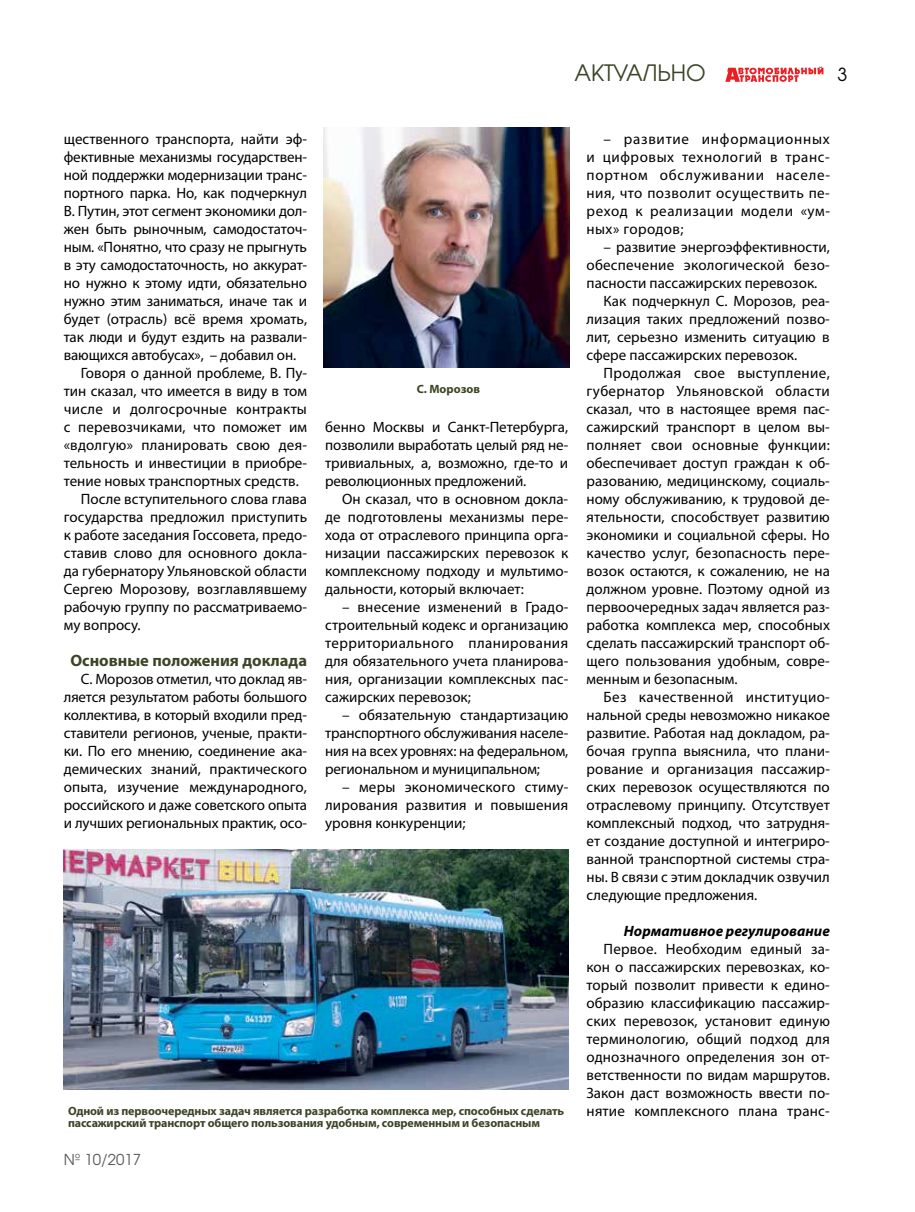
<style>
.page{position:relative;width:915px;height:1212px;background:#fff}
.page>*{position:absolute;margin:0;border:0;box-sizing:border-box;transform-origin:0 0}
.t1{font:22.5px "AG Avalanche C";color:#3c4427}
.t2{font:18px "AG Avalanche C";color:#000}
.t3{font:700 16.5px "Myriad Pro";color:#3c4427}
.t4{font:15px/18px "Myriad Pro";color:#000;text-align:justify}
.t5{font:15px "Myriad Pro";letter-spacing:.025em;color:#000}
.t6{font:15px "Myriad Pro";letter-spacing:.02em;color:#000}
.t7{font:italic 700 15px "Myriad Pro";color:#000}
.t8{font:15px "AG Avalanche C";color:#58595b}
.t9{font:700 12px/12px "Myriad Pro";letter-spacing:-.01em;color:#3c4427}
</style>
<div class="page">
<svg style="left:725px;top:66px;width:98px;height:16px"></svg>
<img style="left:323px;top:128px;width:246px;height:240px">
<img style="left:64px;top:849px;width:504px;height:240px">
<h1 class="t1" style="left:574px;top:59px;width:133px">АКТУАЛЬНО</h1>
<p class="t2" style="left:837px;top:63px;width:11px">3</p>
<p class="t4" style="left:64px;top:130px;width:244px">щественного транспорта, найти эф-</p>
<p class="t4" style="left:64px;top:148px;width:244px">фективные механизмы государствен-</p>
<p class="t4" style="left:64px;top:166px;width:244px">ной поддержки модернизации транс-</p>
<p class="t4" style="left:64px;top:184px;width:244px">портного парка. Но, как подчеркнул</p>
<p class="t4" style="left:64px;top:202px;width:244px">В. Путин, этот сегмент экономики дол-</p>
<p class="t4" style="left:64px;top:220px;width:244px">жен быть рыночным, самодостаточ-</p>
<p class="t4" style="left:64px;top:238px;width:245px">ным. «Понятно, что сразу не прыгнуть</p>
<p class="t4" style="left:64px;top:256px;width:244px">в эту самодостаточность, но аккурат-</p>
<p class="t4" style="left:64px;top:274px;width:245px">но нужно к этому идти, обязательно</p>
<p class="t4" style="left:64px;top:292px;width:245px">нужно этим заниматься, иначе так и</p>
<p class="t4" style="left:64px;top:310px;width:245px">будет (отрасль) всё время хромать,</p>
<p class="t4" style="left:64px;top:328px;width:244px">так люди и будут ездить на развали-</p>
<p class="t4" style="left:64px;top:346px;width:234px">вающихся автобусах», – добавил он.</p>
<p class="t4" style="left:81px;top:364px;width:227px">Говоря о данной проблеме, В. Пу-</p>
<p class="t4" style="left:64px;top:382px;width:244px">тин сказал, что имеется в виду в том</p>
<p class="t4" style="left:64px;top:400px;width:244px">числе и долгосрочные контракты</p>
<p class="t4" style="left:64px;top:418px;width:245px">с перевозчиками, что поможет им</p>
<p class="t4" style="left:64px;top:436px;width:244px">«вдолгую» планировать свою дея-</p>
<p class="t4" style="left:64px;top:454px;width:244px">тельность и инвестиции в приобре-</p>
<p class="t4" style="left:64px;top:472px;width:236px">тение новых транспортных средств.</p>
<p class="t4" style="left:81px;top:490px;width:228px">После вступительного слова глава</p>
<p class="t4" style="left:64px;top:508px;width:245px">государства предложил приступить</p>
<p class="t4" style="left:64px;top:526px;width:244px">к работе заседания Госсовета, предо-</p>
<p class="t4" style="left:64px;top:544px;width:244px">ставив слово для основного докла-</p>
<p class="t4" style="left:64px;top:562px;width:244px">да губернатору Ульяновской области</p>
<p class="t4" style="left:64px;top:580px;width:244px">Сергею Морозову, возглавлявшему</p>
<p class="t4" style="left:64px;top:598px;width:245px">рабочую группу по рассматриваемо-</p>
<p class="t4" style="left:64px;top:616px;width:78px">му вопросу.</p>
<p class="t3" style="left:70px;top:650px;width:238px">Основные положения доклада</p>
<p class="t4" style="left:64px;top:670px;width:245px;text-indent:17px">С. Морозов отметил, что доклад яв&shy;ляется результатом работы большого коллектива, в который входили пред&shy;ставители регионов, ученые, практи&shy;ки. По его мнению, соединение ака&shy;демических знаний, практического опыта, изучение международного, российского и даже советского опыта и лучших региональных практик, осо-</p>
<p class="t9" style="left:416px;top:383px;width:65px">С. Морозов</p>
<p class="t4" style="left:325px;top:418px;width:244px">бенно Москвы и Санкт-Петербурга, позволили выработать целый ряд не&shy;тривиальных, а, возможно, где-то и революционных предложений.</p>
<p class="t4" style="left:325px;top:490px;width:245px;text-indent:17px">Он сказал, что в основном докла&shy;де подготовлены механизмы пере&shy;хода от отраслевого принципа орга&shy;низации пассажирских перевозок к комплексному подходу и мультимо&shy;дальности, который включает:</p>
<p class="t4" style="left:325px;top:598px;width:245px;text-indent:17px">– внесение изменений в Градо&shy;строительный кодекс и организацию территориального планирования для обязательного учета планирова&shy;ния, организации комплексных пас&shy;сажирских перевозок;</p>
<p class="t4" style="left:325px;top:706px;width:244px;text-indent:17px">– обязательную стандартизацию транспортного обслуживания населе&shy;ния на всех уровнях: на федеральном, региональном и муниципальном;</p>
<p class="t4" style="left:325px;top:778px;width:244px;text-indent:17px">– меры экономического стиму&shy;лирования развития и повышения уровня конкуренции;</p>
<p class="t9" style="left:68px;top:1104px;width:497px">Одной из первоочередных задач является разработка комплекса мер, способных сделать пассажирский транспорт общего пользования удобным, современным и безопасным</p>
<p class="t8" style="left:64px;top:1150px;width:79px">№ 10/2017</p>
<p class="t4" style="left:586px;top:130px;width:245px;text-indent:17px">– развитие информационных и цифровых технологий в транс&shy;портном обслуживании населе&shy;ния, что позволит осуществить пе&shy;реход к реализации модели «ум&shy;ных» городов;</p>
<p class="t4" style="left:603px;top:238px;width:228px">– развитие энергоэффективности,</p>
<p class="t4" style="left:586px;top:256px;width:245px">обеспечение экологической безо-</p>
<p class="t4" style="left:586px;top:274px;width:232px">пасности пассажирских перевозок.</p>
<p class="t4" style="left:603px;top:292px;width:228px">Как подчеркнул С. Морозов, реа-</p>
<p class="t4" style="left:586px;top:310px;width:245px">лизация таких предложений позво-</p>
<p class="t4" style="left:586px;top:328px;width:245px">лит, серьезно изменить ситуацию в</p>
<p class="t4" style="left:586px;top:346px;width:212px">сфере пассажирских перевозок.</p>
<p class="t5" style="left:603px;top:364px;width:228px">Продолжая свое выступление,</p>
<p class="t6" style="left:586px;top:382px;width:245px">губернатор Ульяновской области</p>
<p class="t4" style="left:586px;top:400px;width:245px">сказал, что в настоящее время пас-</p>
<p class="t4" style="left:586px;top:418px;width:245px">сажирский транспорт в целом вы-</p>
<p class="t4" style="left:586px;top:436px;width:245px">полняет свои основные функции:</p>
<p class="t4" style="left:586px;top:454px;width:245px">обеспечивает доступ граждан к об-</p>
<p class="t4" style="left:586px;top:472px;width:245px">разованию, медицинскому, социаль-</p>
<p class="t4" style="left:586px;top:490px;width:245px">ному обслуживанию, к трудовой де-</p>
<p class="t4" style="left:586px;top:508px;width:245px">ятельности, способствует развитию</p>
<p class="t4" style="left:586px;top:526px;width:245px">экономики и социальной сферы. Но</p>
<p class="t4" style="left:586px;top:544px;width:245px">качество услуг, безопасность пере-</p>
<p class="t4" style="left:586px;top:562px;width:245px">возок остаются, к сожалению, не на</p>
<p class="t4" style="left:586px;top:580px;width:245px">должном уровне. Поэтому одной из</p>
<p class="t4" style="left:586px;top:598px;width:245px">первоочередных задач является раз-</p>
<p class="t4" style="left:586px;top:616px;width:245px">работка комплекса мер, способных</p>
<p class="t4" style="left:586px;top:634px;width:245px">сделать пассажирский транспорт об-</p>
<p class="t4" style="left:586px;top:652px;width:244px">щего пользования удобным, совре-</p>
<p class="t4" style="left:586px;top:670px;width:152px">менным и безопасным.</p>
<p class="t5" style="left:603px;top:688px;width:228px">Без качественной институцио-</p>
<p class="t4" style="left:586px;top:706px;width:245px">нальной среды невозможно никакое</p>
<p class="t4" style="left:586px;top:724px;width:245px">развитие. Работая над докладом, ра-</p>
<p class="t4" style="left:586px;top:742px;width:245px">бочая группа выяснила, что плани-</p>
<p class="t4" style="left:586px;top:760px;width:245px">рование и организация пассажир-</p>
<p class="t4" style="left:586px;top:778px;width:245px">ских перевозок осуществляются по</p>
<p class="t4" style="left:586px;top:796px;width:245px">отраслевому принципу. Отсутствует</p>
<p class="t4" style="left:586px;top:814px;width:245px">комплексный подход, что затрудня-</p>
<p class="t4" style="left:586px;top:832px;width:245px">ет создание доступной и интегриро-</p>
<p class="t4" style="left:586px;top:850px;width:245px">ванной транспортной системы стра-</p>
<p class="t4" style="left:586px;top:868px;width:245px">ны. В связи с этим докладчик озвучил</p>
<p class="t4" style="left:586px;top:886px;width:172px">следующие предложения.</p>
<p class="t7" style="left:623px;top:921px;width:207px">Нормативное регулирование</p>
<p class="t4" style="left:586px;top:940px;width:245px;text-indent:17px">Первое. Необходим единый за&shy;кон о пассажирских перевозках, ко&shy;торый позволит привести к едино&shy;образию классификацию пассажир&shy;ских перевозок, установит единую терминологию, общий подход для однозначного определения зон от&shy;ветственности по видам маршрутов.<br>Закон даст возможность ввести по&shy;нятие комплексного плана транс-</p>
</div>
